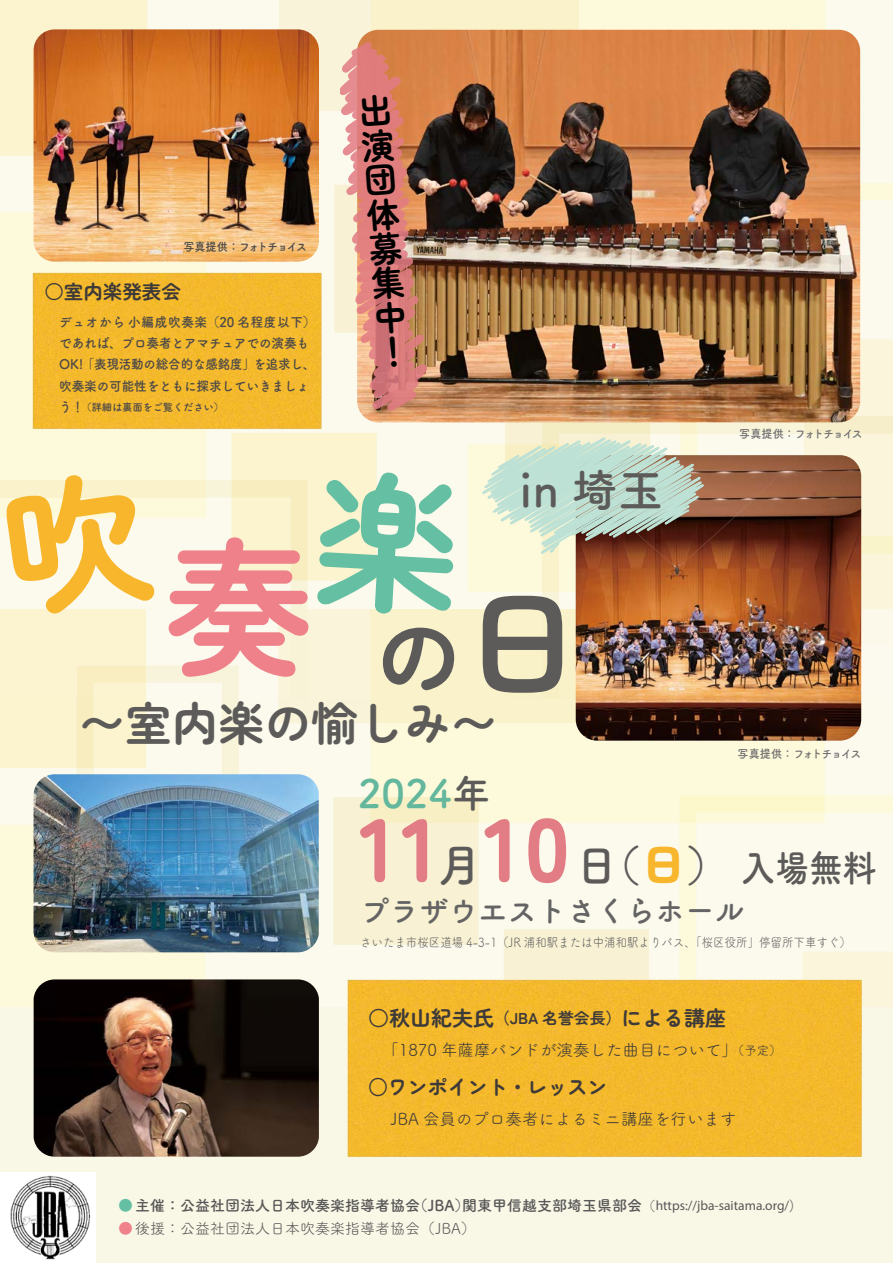
<style>
.page{position:relative;width:893px;height:1263px;background:#f9f8e7}
.page>*{position:absolute;margin:0;border:0;box-sizing:border-box;transform-origin:0 0}
.t1{font:700 148.35px "Zen Maru Gothic";color:#ee818a}
.t2{font:900 90px "Zen Maru Gothic";color:#e27c85}
.t3{font:700 86.55px "Zen Maru Gothic";color:#5d5b5a}
.t4{font:700 46.5px "Zen Maru Gothic";color:#5c5b5a}
.t5{font:700 45.9px "Tsuku A Rd Gothic";color:#5c5b5a}
.t6{font:700 39px "Tsuku A Rd Gothic";color:#63b79d}
.t7{font:700 34.5px/34.5px "Zen Maru Gothic";color:#000;text-align:justify;scale:.95 1}
.t8{font:700 30px "Tsuku A Rd Gothic";color:#656464}
.t9{font:700 21px "Zen Maru Gothic";color:#3e3a39}
.t10{font:700 21px "Zen Maru Gothic";color:#3e3a39;scale:.95 1}
.t11{font:700 19.5px "Zen Maru Gothic";color:#3e3a39}
.t12{font:16.5px "Tsuku A Rd Gothic";color:#3e3a39}
.t13{font:700 15px "Tsuku A Rd Gothic";color:#595757}
.t14{font:15px "Tsuku A Rd Gothic";color:#595757}
.t15{font:700 13.35px/21.3px "Tsuku A Rd Gothic";letter-spacing:-.01em;color:#4c4948;scale:.95 1}
.t16{font:12.75px "Tsuku A Rd Gothic";color:#656464;scale:.9 1}
.t17{font:700 11.7px "Tsuku A Rd Gothic";letter-spacing:-.11em;color:#727171;scale:.95 1}
.t18{font:700 11.7px "Tsuku A Rd Gothic";letter-spacing:-.11em;color:#4c4948;scale:.95 1}
.t19{font:700 10.35px "Tsuku A Rd Gothic";letter-spacing:-.02em;color:#4c4948}
.s1{font-size:13.35px}
.s2{font-size:121.2px}
.s3{color:#5c5b5a}
.s4{font-family:"Tsuku A Rd Gothic";font-weight:700;font-size:45px;color:#5c5b5a}
.s5{font-family:"Tsuku A Rd Gothic";font-weight:700;font-size:43.5px;color:#5c5b5a}
.s6{font-size:45px;color:#f8b62d}
.s7{font-family:"Tsuku A Rd Gothic";font-weight:700;font-size:37.5px;color:#5c5b5a}
.s8{font-size:15.75px}
.s9{font-size:12.3px}
.s10{font-weight:400;color:#65bfa3}
.s11{font-weight:400;font-size:13.5px}
.s12{font-family:"Myriad Pro";font-weight:400;font-size:13.5px}
.s13{font-family:"Koz Go Pr 6 N";font-weight:400;font-size:13.5px}
.s14{color:#ee818a}
</style>
<div class="page">
<div style="left:0;top:1172px;width:96px;height:91px;background:#fff"></div>
<img style="left:10px;top:1175px;width:80px;height:85px">
<img style="left:34px;top:1007px;width:259px;height:150px">
<img style="left:293px;top:1007px;width:569px;height:150px">
<img style="left:0;top:0;width:893px;height:1007px">
<p class="t18" style="left:183px;top:237px;width:132px">写真提供：フォトチョイス</p>
<h3 class="t11" style="left:44px;top:280px;width:138px">○室内楽発表会</h3>
<p class="t15" style="left:59px;top:310px;width:271px">デュオから 小編成吹奏楽（20 名程度以下）であれば、プロ奏者とアマチュアでの演奏も<br>OK!「表現活動の総合的な感銘度」を追求し、吹奏楽の可能性をともに探求していきましょ</p>
<p class="t19" style="left:59px;top:399px;width:166px"><span class="s1">う！</span>（詳細は裏面をご覧ください）</p>
<h3 class="t7" style="left:358px;top:94px;width:21px;rotate:-4deg">出演団体募集中！</h3>
<h3 class="t5" style="left:519px;top:454px;width:146px">in 埼玉</h3>
<h1 class="t1" style="left:165px;top:517px;width:150px">奏</h1>
<h3 class="t4" style="left:79px;top:694px;width:420px">〜室内楽の愉しみ〜</h3>
<h3 class="t3" style="left:375px;top:604px;width:209px">の<span class="s2">日</span></h3>
<h3 class="t6" style="left:358px;top:762px;width:134px">2024<span class="s3">年</span></h3>
<p class="t17" style="left:739px;top:425px;width:132px">写真提供：フォトチョイス</p>
<p class="t17" style="left:738px;top:745px;width:132px">写真提供：フォトチョイス</p>
<h2 class="t2" style="left:358px;top:792px;width:520px">11<span class="s4">月</span>10<span class="s4">日</span><span class="s5">（</span><span class="s6">日</span><span class="s5">）</span><span class="s7">入場無料</span></h2>
<h3 class="t8" style="left:360px;top:887px;width:386px">プラザウエストさくらホール</h3>
<p class="t16" style="left:360px;top:932px;width:547px">さいたま市桜区道場 4-3-1（JR 浦和駅または中浦和駅よりバス、「桜区役所」停留所下車すぐ）</p>
<h3 class="t9" style="left:368px;top:1005px;width:360px">○秋山紀夫氏<span class="s8">（JBA 名誉会長）</span>による講座</h3>
<p class="t12" style="left:382px;top:1038px;width:401px">「1870 年薩摩バンドが演奏した曲目について」<span class="s9">（予定）</span></p>
<h3 class="t10" style="left:368px;top:1074px;width:253px">○ワンポイント・レッスン</h3>
<p class="t12" style="left:391px;top:1107px;width:347px">JBA 会員のプロ奏者によるミニ講座を行います</p>
<p class="t13" style="left:118px;top:1194px;width:686px"><span class="s10">●</span>主催：公益社団法人日本吹奏楽指導者協会（JBA）関東甲信越支部埼玉県部会<span class="s11">（</span><span class="s12">https://jba-saitama.org/</span><span class="s13">）</span></p>
<p class="t14" style="left:118px;top:1217px;width:359px"><span class="s14">●</span>後援：公益社団法人日本吹奏楽指導者協会（JBA）</p>
</div>
